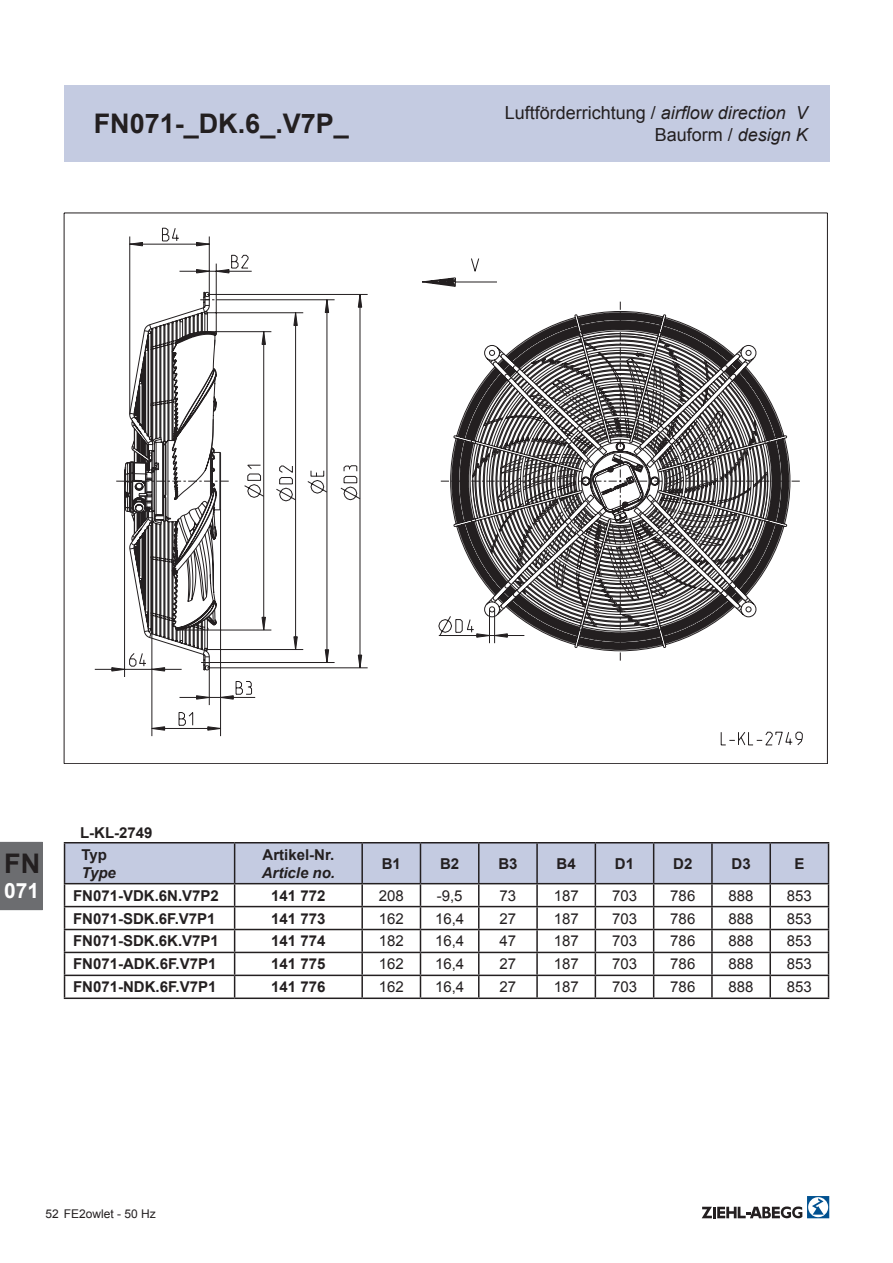
<style>
.page{position:relative;width:893px;height:1263px;background:#fff}
.page>*{position:absolute;margin:0;border:0;box-sizing:border-box;transform-origin:0 0}
.t1{font:700 27px "Arial";color:#231f20}
.t2{font:700 21px "Arial";color:#fff}
.t3{font:18px/21.6px "Arial";color:#231f20;text-align:right}
.t4{font:700 15px "Arial";color:#231f20}
.t5{font:15px "Arial";color:#231f20}
.t6{font:italic 700 15px "Arial";color:#231f20}
.t7{font:12px "Arial";color:#231f20}
.s1{font-style:italic}
</style>
<div class="page">
<div style="left:0;top:842px;width:43px;height:68px;background:#6c6d70"></div>
<svg style="left:702px;top:1196px;width:127px;height:22px"></svg>
<div style="left:64px;top:85px;width:765px;height:77px;background:#c4cbe1"></div>
<hr style="left:64px;top:842px;width:171px;height:1px;background:#231f20">
<hr style="left:235px;top:842px;width:127px;height:1px;background:#231f20">
<hr style="left:362px;top:842px;width:58px;height:1px;background:#231f20">
<hr style="left:420px;top:842px;width:59px;height:1px;background:#231f20">
<hr style="left:479px;top:842px;width:58px;height:1px;background:#231f20">
<hr style="left:537px;top:842px;width:58px;height:1px;background:#231f20">
<hr style="left:595px;top:842px;width:59px;height:1px;background:#231f20">
<hr style="left:654px;top:842px;width:58px;height:1px;background:#231f20">
<hr style="left:712px;top:842px;width:58px;height:1px;background:#231f20">
<hr style="left:770px;top:842px;width:59px;height:1px;background:#231f20">
<svg style="left:64px;top:843px;width:765px;height:154px"></svg>
<hr style="left:64px;top:997px;width:171px;height:2px;background:#231f20">
<hr style="left:235px;top:997px;width:127px;height:2px;background:#231f20">
<hr style="left:362px;top:997px;width:58px;height:2px;background:#231f20">
<hr style="left:420px;top:997px;width:59px;height:2px;background:#231f20">
<hr style="left:479px;top:997px;width:58px;height:2px;background:#231f20">
<hr style="left:537px;top:997px;width:58px;height:2px;background:#231f20">
<hr style="left:595px;top:997px;width:59px;height:2px;background:#231f20">
<hr style="left:654px;top:997px;width:58px;height:2px;background:#231f20">
<hr style="left:712px;top:997px;width:58px;height:2px;background:#231f20">
<hr style="left:770px;top:997px;width:59px;height:2px;background:#231f20">
<svg style="left:64px;top:213px;width:764px;height:551px"></svg>
<h1 class="t1" style="left:94px;top:106px;width:257px">FN071-_DK.6_.V7P_</h1>
<p class="t3" style="left:505px;top:102px;width:305px">Luftförderrichtung / <span class="s1">airflow direction V<br></span>Bauform / <span class="s1">design K</span></p>
<h1 class="t1" style="left:4px;top:845px;width:37px">FN</h1>
<h2 class="t2" style="left:4px;top:877px;width:37px">071</h2>
<p class="t4" style="left:80px;top:823px;width:74px">L-KL-2749</p>
<p class="t4" style="left:82px;top:844px;width:27px">Typ</p>
<p class="t6" style="left:82px;top:863px;width:36px">Type</p>
<p class="t4" style="left:263px;top:844px;width:73px">Artikel-Nr.</p>
<p class="t6" style="left:262px;top:863px;width:75px">Article no.</p>
<p class="t4" style="left:382px;top:853px;width:21px">B1</p>
<p class="t4" style="left:440px;top:853px;width:21px">B2</p>
<p class="t4" style="left:498px;top:853px;width:21px">B3</p>
<p class="t4" style="left:557px;top:853px;width:21px">B4</p>
<p class="t4" style="left:615px;top:853px;width:21px">D1</p>
<p class="t4" style="left:673px;top:853px;width:21px">D2</p>
<p class="t4" style="left:731px;top:853px;width:21px">D3</p>
<p class="t4" style="left:794px;top:853px;width:12px">E</p>
<p class="t4" style="left:73px;top:885px;width:147px">FN071-VDK.6N.V7P2</p>
<p class="t4" style="left:271px;top:885px;width:56px">141 772</p>
<p class="t5" style="left:379px;top:885px;width:27px">208</p>
<p class="t5" style="left:437px;top:885px;width:27px">-9,5</p>
<p class="t5" style="left:500px;top:885px;width:18px">73</p>
<p class="t5" style="left:554px;top:885px;width:27px">187</p>
<p class="t5" style="left:612px;top:885px;width:27px">703</p>
<p class="t5" style="left:670px;top:885px;width:27px">786</p>
<p class="t5" style="left:729px;top:885px;width:27px">888</p>
<p class="t5" style="left:787px;top:885px;width:27px">853</p>
<p class="t4" style="left:73px;top:908px;width:144px">FN071-SDK.6F.V7P1</p>
<p class="t4" style="left:271px;top:908px;width:56px">141 773</p>
<p class="t5" style="left:379px;top:908px;width:27px">162</p>
<p class="t5" style="left:435px;top:908px;width:31px">16,4</p>
<p class="t5" style="left:500px;top:908px;width:18px">27</p>
<p class="t5" style="left:554px;top:908px;width:27px">187</p>
<p class="t5" style="left:612px;top:908px;width:27px">703</p>
<p class="t5" style="left:670px;top:908px;width:27px">786</p>
<p class="t5" style="left:729px;top:908px;width:27px">888</p>
<p class="t5" style="left:787px;top:908px;width:27px">853</p>
<p class="t4" style="left:73px;top:931px;width:147px">FN071-SDK.6K.V7P1</p>
<p class="t4" style="left:271px;top:931px;width:56px">141 774</p>
<p class="t5" style="left:379px;top:931px;width:27px">182</p>
<p class="t5" style="left:435px;top:931px;width:31px">16,4</p>
<p class="t5" style="left:500px;top:931px;width:18px">47</p>
<p class="t5" style="left:554px;top:931px;width:27px">187</p>
<p class="t5" style="left:612px;top:931px;width:27px">703</p>
<p class="t5" style="left:670px;top:931px;width:27px">786</p>
<p class="t5" style="left:729px;top:931px;width:27px">888</p>
<p class="t5" style="left:787px;top:931px;width:27px">853</p>
<p class="t4" style="left:73px;top:954px;width:145px">FN071-ADK.6F.V7P1</p>
<p class="t4" style="left:271px;top:954px;width:56px">141 775</p>
<p class="t5" style="left:379px;top:954px;width:27px">162</p>
<p class="t5" style="left:435px;top:954px;width:31px">16,4</p>
<p class="t5" style="left:500px;top:954px;width:18px">27</p>
<p class="t5" style="left:554px;top:954px;width:27px">187</p>
<p class="t5" style="left:612px;top:954px;width:27px">703</p>
<p class="t5" style="left:670px;top:954px;width:27px">786</p>
<p class="t5" style="left:729px;top:954px;width:27px">888</p>
<p class="t5" style="left:787px;top:954px;width:27px">853</p>
<p class="t4" style="left:73px;top:977px;width:145px">FN071-NDK.6F.V7P1</p>
<p class="t4" style="left:271px;top:977px;width:56px">141 776</p>
<p class="t5" style="left:379px;top:977px;width:27px">162</p>
<p class="t5" style="left:435px;top:977px;width:31px">16,4</p>
<p class="t5" style="left:500px;top:977px;width:18px">27</p>
<p class="t5" style="left:554px;top:977px;width:27px">187</p>
<p class="t5" style="left:612px;top:977px;width:27px">703</p>
<p class="t5" style="left:670px;top:977px;width:27px">786</p>
<p class="t5" style="left:729px;top:977px;width:27px">888</p>
<p class="t5" style="left:787px;top:977px;width:27px">853</p>
<p class="t7" style="left:46px;top:1206px;width:112px">52 FE2owlet - 50 Hz</p>
</div>
